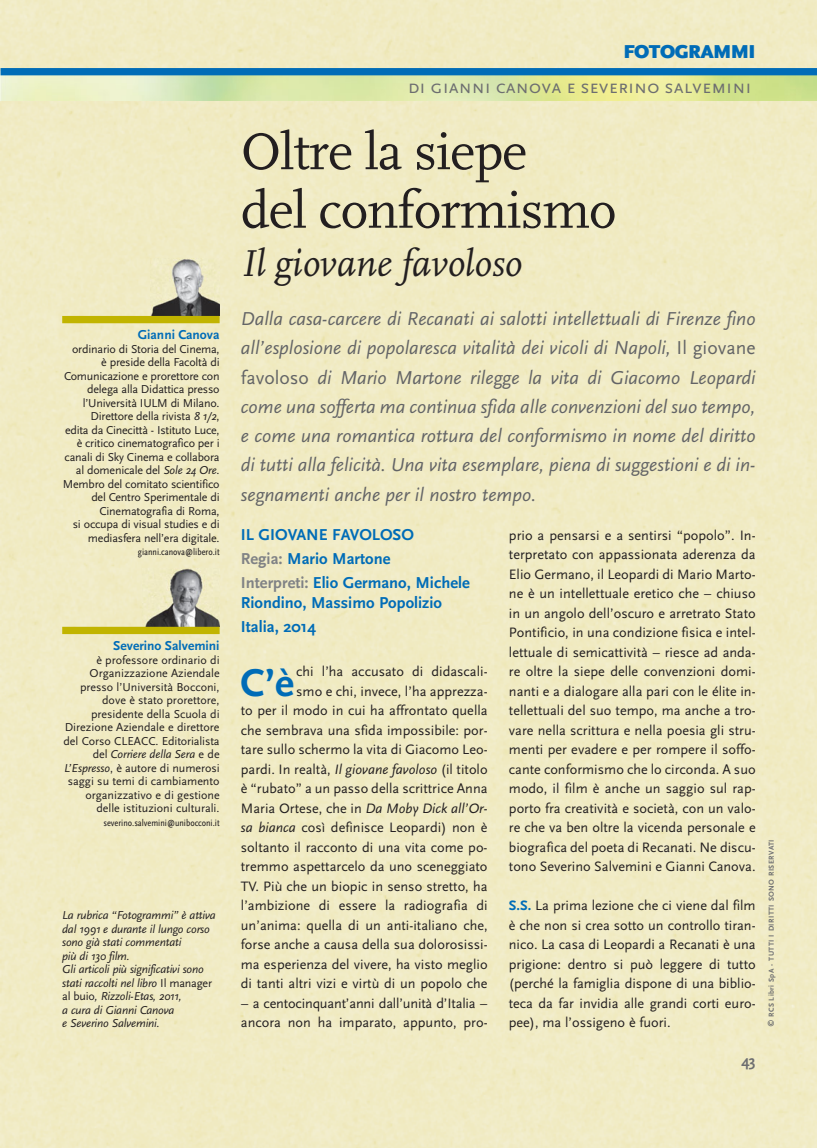
<style>
.page{position:relative;width:817px;height:1148px;background:#fff}
.page>*{position:absolute;margin:0;border:0;box-sizing:border-box;transform-origin:0 0}
.t1{font:54px/58.5px "Scala";letter-spacing:-.02em;color:#231f20}
.t2{font:700 40.5px "Scala Sans";color:#006cb7}
.t3{font:italic 39px "Scala";color:#231f20}
.t4{font:italic 19.5px/29.2px "Scala Sans";color:#636466;text-align:justify}
.t5{font:19.5px "Scala Sans Caps";color:#6d6e70}
.t6{font:900 19.5px "Scala Sans";letter-spacing:-.03em;color:#006cb7}
.t7{font:700 16.5px/24.5px "Scala Sans";color:#006cb7}
.t8{font:700 15.75px "Scala Sans";color:#6d6e70}
.t9{font:14.25px/19.5px "Scala Sans";color:#231f20;text-align:justify}
.t10{font:700 13.5px "Scala Sans";color:#006cb7}
.t11{font:12px/13.5px "Scala Sans";letter-spacing:-.015em;color:#231f20;text-align:right}
.t12{font:italic 12px/13.5px "Scala Sans";letter-spacing:-.015em;color:#231f20}
.t13{font:9.75px "Scala Sans Regular Con";color:#231f20}
.t14{font:700 7.5px "Scala Sans";letter-spacing:.055em;color:#6d6e70}
.s1{font-style:italic}
.s2{font-style:normal}
.s3{color:#808285}
.s4{font-weight:700;color:#006cb7}
</style>
<div class="page">
<div style="left:1px;top:0;width:816px;height:1148px;background:#f0ebc4"></div>
<img style="left:1px;top:75px;width:816px;height:26px">
<div style="left:1px;top:68px;width:816px;height:7px;background:#006cb7"></div>
<img style="left:151px;top:258px;width:68px;height:58px">
<div style="left:62px;top:316px;width:158px;height:7px;background:#c1b400"></div>
<img style="left:143px;top:569px;width:77px;height:58px">
<div style="left:62px;top:627px;width:158px;height:7px;background:#c1b400"></div>
<p class="t10" style="left:138px;top:330px;width:83px">Gianni Canova</p>
<p class="t11" style="left:63px;top:343px;width:158px">ordinario di Storia del Cinema,<br>è preside della Facoltà di<br>Comunicazione e prorettore con delega alla Didattica presso l’Università IULM di Milano.<br>Direttore della rivista <span class="s1">8 1/2</span>,<br>edita da Cinecittà - Istituto Luce, è critico cinematografico per i canali di Sky Cinema e collabora al domenicale del <span class="s1">Sole 24 Ore</span>.<br>Membro del comitato scientifico del Centro Sperimentale di<br>Cinematografia di Roma,<br>si occupa di visual studies e di mediasfera nell’era digitale.</p>
<p class="t13" style="left:138px;top:548px;width:83px">gianni.canova@libero.it</p>
<p class="t10" style="left:113px;top:640px;width:108px">Severino Salvemini</p>
<p class="t11" style="left:63px;top:654px;width:158px">è professore ordinario di<br>Organizzazione Aziendale presso l’Università Bocconi, dove è stato prorettore, presidente della Scuola di<br>Direzione Aziendale e direttore del Corso CLEACC. Editorialista del <span class="s1">Corriere della Sera</span> e de<br><span class="s1">L’Espresso</span>, è autore di numerosi saggi su temi di cambiamento organizzativo e di gestione delle istituzioni culturali.</p>
<p class="t13" style="left:103px;top:819px;width:118px">severino.salvemini@unibocconi.it</p>
<p class="t12" style="left:62px;top:910px;width:155px">La rubrica “Fotogrammi” è attiva dal 1991 e durante il lungo corso sono già stati commentati<br>più di 130 film.<br>Gli articoli più significativi sono stati raccolti nel libro <span class="s2">Il manager al buio</span>, Rizzoli-Etas, 2011,<br>a cura di Gianni Canova<br>e Severino Salvemini.</p>
<h3 class="t6" style="left:623px;top:44px;width:134px">FOTOGRAMMI</h3>
<h3 class="t5" style="left:408px;top:75px;width:345px">di gianni canova e severino salvemini</h3>
<h1 class="t1" style="left:241px;top:127px;width:377px">Oltre la siepe<br>del conformismo</h1>
<h3 class="t3" style="left:241px;top:246px;width:282px">Il giovane favoloso</h3>
<p class="t4" style="left:241px;top:306px;width:516px">Dalla casa-carcere di Recanati ai salotti intellettuali di Firenze fino all’esplosione di popolaresca vitalità dei vicoli di Napoli, <span class="s2">Il giovane favoloso</span> di Mario Martone rilegge la vita di Giacomo Leopardi come una sofferta ma continua sfida alle convenzioni del suo tempo, e come una romantica rottura del conformismo in nome del diritto di tutti alla felicità. Una vita esemplare, piena di suggestioni e di in&shy;segnamenti anche per il nostro tempo.</p>
<p class="t7" style="left:241px;top:523px;width:230px">IL GIOVANE FAVOLOSO<br><span class="s3">Regia:</span> Mario Martone<br><span class="s3">Interpreti:</span> Elio Germano, Michele</p>
<p class="t7" style="left:241px;top:592px;width:202px">Riondino, Massimo Popolizio<br>Italia, 2014</p>
<p class="t9" style="left:241px;top:663px;width:248px;text-align:right">chi l’ha accusato di didascali-<br>smo e chi, invece, l’ha apprezza-<br>to per il modo in cui ha affrontato quella che sembrava una sfida impossibile: por&shy;tare sullo schermo la vita di Giacomo Leo&shy;pardi. In realtà, <span class="s1">Il giovane favoloso</span> (il titolo è “rubato” a un passo della scrittrice Anna Maria Ortese, che in <span class="s1">Da Moby Dick all’Or&shy;sa bianca</span> così definisce Leopardi) non è soltanto il racconto di una vita come po&shy;tremmo aspettarcelo da uno sceneggiato TV. Più che un biopic in senso stretto, ha l’ambizione di essere la radiografia di un’anima: quella di un anti-italiano che, forse anche a causa della sua dolorosissi&shy;ma esperienza del vivere, ha visto meglio di tanti altri vizi e virtù di un popolo che</p>
<p class="t9" style="left:241px;top:995px;width:248px">– a centocinquant’anni dall’unità d’Italia – ancora non ha imparato, appunto, pro-</p>
<h2 class="t2" style="left:240px;top:666px;width:55px">C’è</h2>
<p class="t9" style="left:509px;top:527px;width:248px">prio a pensarsi e a sentirsi “popolo”. In&shy;terpretato con appassionata aderenza da Elio Germano, il Leopardi di Mario Marto&shy;ne è un intellettuale eretico che – chiuso in un angolo dell’oscuro e arretrato Stato Pontificio, in una condizione fisica e intel&shy;lettuale di semicattività – riesce ad anda&shy;re oltre la siepe delle convenzioni domi&shy;nanti e a dialogare alla pari con le élite in&shy;tellettuali del suo tempo, ma anche a tro&shy;vare nella scrittura e nella poesia gli stru&shy;menti per evadere e per rompere il soffo&shy;cante conformismo che lo circonda. A suo modo, il film è anche un saggio sul rap&shy;porto fra creatività e società, con un valo&shy;re che va ben oltre la vicenda personale e biografica del poeta di Recanati. Ne discu&shy;tono Severino Salvemini e Gianni Canova.</p>
<p class="t9" style="left:509px;top:897px;width:248px"><span class="s4">S.S.</span> La prima lezione che ci viene dal film è che non si crea sotto un controllo tiran&shy;nico. La casa di Leopardi a Recanati è una prigione: dentro si può leggere di tutto (perché la famiglia dispone di una biblio&shy;teca da far invidia alle grandi corti euro&shy;pee), ma l’ossigeno è fuori.</p>
<p class="t8" style="left:741px;top:1055px;width:16px">43</p>
<p class="t14" style="left:768px;top:1027px;width:189px;rotate:-90deg">© RCS Libri SpA - TUTTI I DIRITTI SONO RISERVATI</p>
</div>
